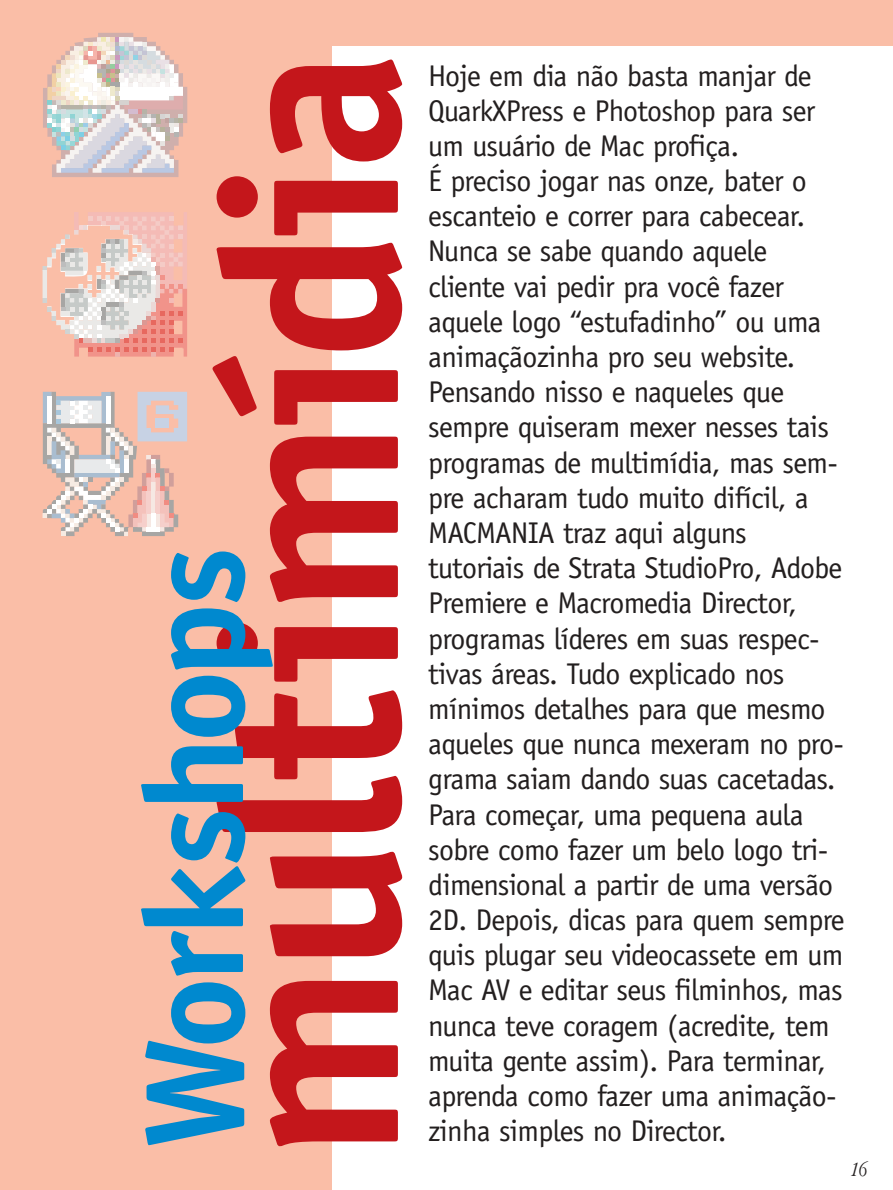
<style>
.page{position:relative;width:893px;height:1190px;background:#fff}
.page>*{position:absolute;margin:0;border:0;box-sizing:border-box;transform-origin:0 0}
.t1{font:700 250.35px "Officina Sans";letter-spacing:-.035em;color:#c4161b}
.t2{font:700 140.7px "Officina Sans";letter-spacing:-.04em;color:#0089cf}
.t3{font:30px/35.2px "Officina Sans";letter-spacing:-.025em;color:#231f1f}
.t4{font:italic 300 21px "Macmania Garamond";color:#231f1f}
</style>
<div class="page">
<div style="left:0;top:0;width:332px;height:1190px;background:#fabea7"></div>
<svg style="left:43px;top:391px;width:144px;height:145px"></svg>
<svg style="left:43px;top:33px;width:144px;height:144px"></svg>
<svg style="left:43px;top:212px;width:144px;height:145px"></svg>
<div style="left:325px;top:0;width:567px;height:45px;background:#fabea7"></div>
<h1 class="t1" style="left:216px;top:1159px;width:1111px;rotate:-90deg">multimídia</h1>
<h2 class="t2" style="left:141px;top:1149px;width:604px;rotate:-90deg">Workshops</h2>
<p class="t3" style="left:428px;top:60px;width:418px">Hoje em dia não basta manjar de<br>QuarkXPress e Photoshop para ser um usuário de Mac profiça.<br>É preciso jogar nas onze, bater o escanteio e correr para cabecear.<br>Nunca se sabe quando aquele cliente vai pedir pra você fazer aquele logo “estufadinho” ou uma animaçãozinha pro seu website.<br>Pensando nisso e naqueles que sempre quiseram mexer nesses tais programas de multimídia, mas sem&shy;pre acharam tudo muito difícil, a<br>MACMANIA traz aqui alguns tutoriais de Strata StudioPro, Adobe<br>Premiere e Macromedia Director, programas líderes em suas respec&shy;tivas áreas. Tudo explicado nos mínimos detalhes para que mesmo aqueles que nunca mexeram no pro&shy;grama saiam dando suas cacetadas.<br>Para começar, uma pequena aula sobre como fazer um belo logo tri&shy;dimensional a partir de uma versão<br>2D. Depois, dicas para quem sempre quis plugar seu videocassete em um<br>Mac AV e editar seus filminhos, mas nunca teve coragem (acredite, tem muita gente assim). Para terminar, aprenda como fazer uma animação-</p>
<p class="t3" style="left:428px;top:1115px;width:300px">zinha simples no Director.</p>
<p class="t4" style="left:850px;top:1161px;width:18px">16</p>
</div>
